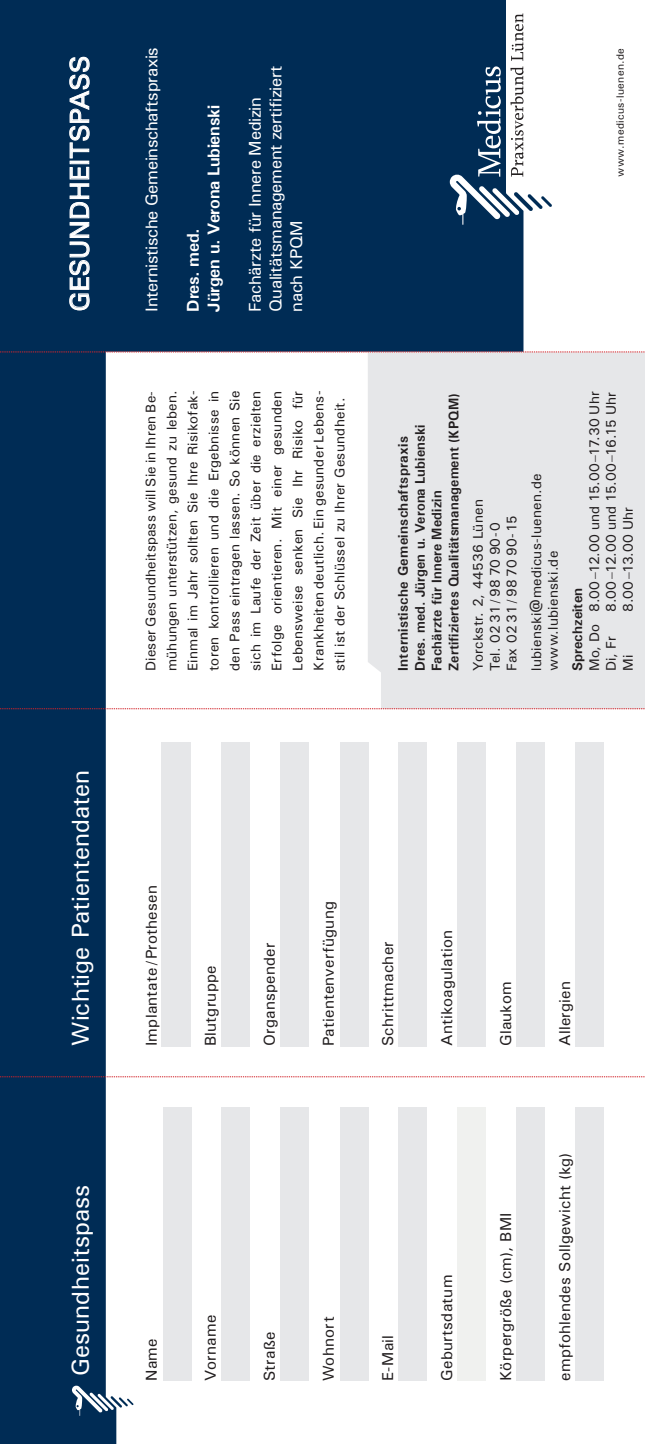
<style>
.page{position:relative;width:645px;height:1444px;background:#fff}
.page>*{position:absolute;margin:0;border:0;box-sizing:border-box;transform-origin:0 0}
.t1{font:27.12px "Univers";letter-spacing:-.005em;color:#fff}
.t2{font:24.5px "Univers";color:#fff}
.t3{font:17.15px/20.7px "Univers";letter-spacing:-.02em;color:#fff}
.t4{font:700 17.15px/20.7px "Univers";letter-spacing:-.02em;color:#fff}
.t5{font:15.75px "Univers";letter-spacing:.015em;color:#231f20}
.t6{font:14px/21px "Univers";letter-spacing:.02em;color:#231f20}
.t7{font:700 14px/16.8px "Univers";letter-spacing:.015em;color:#231f20}
.t8{font:14px "Univers";color:#231f20}
.t9{font:10.67px "Univers";letter-spacing:.03em;color:#231f20}
</style>
<div class="page">
<svg style="left:0;top:353px;width:116px;height:1090px;background:#153d63"></svg>
<svg style="left:72px;top:1385px;width:62px;height:30px"></svg>
<div style="left:0;top:0;width:523px;height:352px;background:#002c55"></div>
<svg style="left:450px;top:13px;width:102px;height:212px"></svg>
<div style="left:163px;top:1107px;width:28px;height:274px;background:#e6e7e9"></div>
<div style="left:221px;top:1107px;width:28px;height:274px;background:#e6e7e9"></div>
<div style="left:280px;top:1107px;width:28px;height:274px;background:#e6e7e9"></div>
<div style="left:340px;top:1107px;width:28px;height:274px;background:#e6e7e9"></div>
<div style="left:398px;top:1107px;width:28px;height:274px;background:#e6e7e9"></div>
<div style="left:457px;top:1107px;width:28px;height:274px;background:#f0f1ef"></div>
<div style="left:516px;top:1107px;width:28px;height:274px;background:#e6e7e9"></div>
<div style="left:575px;top:1107px;width:28px;height:274px;background:#e6e7e9"></div>
<div style="left:161px;top:742px;width:29px;height:304px;background:#e6e7e9"></div>
<div style="left:221px;top:742px;width:28px;height:304px;background:#e6e7e9"></div>
<div style="left:280px;top:742px;width:28px;height:304px;background:#e6e7e9"></div>
<div style="left:340px;top:742px;width:28px;height:304px;background:#e6e7e9"></div>
<div style="left:398px;top:742px;width:28px;height:304px;background:#e6e7e9"></div>
<div style="left:457px;top:742px;width:28px;height:304px;background:#e6e7e9"></div>
<div style="left:516px;top:742px;width:28px;height:304px;background:#e6e7e9"></div>
<div style="left:575px;top:742px;width:28px;height:304px;background:#e6e7e9"></div>
<div style="left:368px;top:353px;width:277px;height:355px;background:#e6e7e9"></div>
<svg style="left:0;top:1076px;width:645px;height:1px"></svg>
<svg style="left:0;top:352px;width:645px;height:1px"></svg>
<svg style="left:0;top:708px;width:645px;height:1px"></svg>
<h1 class="t1" style="left:63px;top:311px;width:257px;rotate:-90deg">GESUNDHEITSPASS</h1>
<p class="t3" style="left:141px;top:311px;width:266px;rotate:-90deg">Internistische Gemeinschaftspraxis</p>
<p class="t4" style="left:183px;top:311px;width:208px;rotate:-90deg">Dres. med.<br>Jürgen u. Verona Lubienski</p>
<p class="t3" style="left:244px;top:311px;width:247px;rotate:-90deg">Fachärzte für Innere Medizin<br>Qualitätsmanagement zertifiziert nach KPQM</p>
<p class="t9" style="left:613px;top:177px;width:130px;rotate:-90deg">www.medicus-luenen.de</p>
<p class="t6" style="left:140px;top:671px;width:282px;text-align:justify;rotate:-90deg">Dieser Gesundheitspass will Sie in Ihren Be&shy;mühungen unterstützen, gesund zu leben.<br>Einmal im Jahr sollten Sie Ihre Risikofak&shy;toren kontrollieren und die Ergebnisse in den Pass eintragen lassen. So können Sie sich im Laufe der Zeit über die erzielten Erfolge orientieren. Mit einer gesunden Lebensweise senken Sie Ihr Risiko für Krankheiten deutlich. Ein gesunder Lebens&shy;stil ist der Schlüssel zu Ihrer Gesundheit.</p>
<p class="t7" style="left:395px;top:671px;width:279px;rotate:-90deg">Internistische Gemeinschaftspraxis<br>Dres. med. Jürgen u. Verona Lubienski Fachärzte für Innere Medizin<br>Zertifiziertes Qualitätsmanagement (KPQM)</p>
<p class="t6" style="left:469px;top:671px;width:173px;line-height:16.8px;rotate:-90deg">Yorckstr. 2, 44536 Lünen<br>Tel. 02 31/ 98 70 90-0<br>Fax 02 31/ 98 70 90-15</p>
<p class="t6" style="left:528px;top:671px;width:199px;line-height:16.8px;rotate:-90deg">lubienski@medicus-luenen.de www.lubienski.de</p>
<p class="t6" style="left:586px;top:671px;width:281px;line-height:16.8px;rotate:-90deg">Mo, Do 8.00–12.00 und 15.00–17.30 Uhr<br>Di, Fr</p>
<p class="t8" style="left:602px;top:611px;width:221px;rotate:-90deg">8.00–12.00 und 15.00–16.15 Uhr</p>
<p class="t6" style="left:617px;top:611px;width:106px;rotate:-90deg">8.00–13.00 Uhr</p>
<p class="t7" style="left:569px;top:671px;width:85px;rotate:-90deg">Sprechzeiten</p>
<p class="t6" style="left:617px;top:671px;width:18px;rotate:-90deg">Mi</p>
<h2 class="t2" style="left:65px;top:1046px;width:278px;rotate:-90deg">Wichtige Patientendaten</h2>
<p class="t5" style="left:141px;top:1046px;width:163px;rotate:-90deg">Implantate/Prothesen</p>
<p class="t5" style="left:201px;top:1046px;width:82px;rotate:-90deg">Blutgruppe</p>
<p class="t5" style="left:260px;top:1046px;width:105px;rotate:-90deg">Organspender</p>
<p class="t5" style="left:319px;top:1046px;width:147px;rotate:-90deg">Patientenverfügung</p>
<p class="t5" style="left:378px;top:1046px;width:107px;rotate:-90deg">Schrittmacher</p>
<p class="t5" style="left:437px;top:1046px;width:118px;rotate:-90deg">Antikoagulation</p>
<p class="t5" style="left:496px;top:1046px;width:66px;rotate:-90deg">Glaukom</p>
<p class="t5" style="left:555px;top:1046px;width:67px;rotate:-90deg">Allergien</p>
<h2 class="t2" style="left:65px;top:1376px;width:193px;rotate:-90deg">Gesundheitspass</h2>
<p class="t5" style="left:141px;top:1381px;width:44px;rotate:-90deg">Name</p>
<p class="t5" style="left:201px;top:1381px;width:67px;rotate:-90deg">Vorname</p>
<p class="t5" style="left:260px;top:1381px;width:51px;rotate:-90deg">Straße</p>
<p class="t5" style="left:319px;top:1381px;width:66px;rotate:-90deg">Wohnort</p>
<p class="t5" style="left:378px;top:1381px;width:48px;rotate:-90deg">E-Mail</p>
<p class="t5" style="left:437px;top:1381px;width:108px;rotate:-90deg">Geburtsdatum</p>
<p class="t5" style="left:496px;top:1381px;width:170px;rotate:-90deg">Körpergröße (cm), BMI</p>
<p class="t5" style="left:555px;top:1381px;width:230px;rotate:-90deg">empfohlendes Sollgewicht (kg)</p>
</div>
